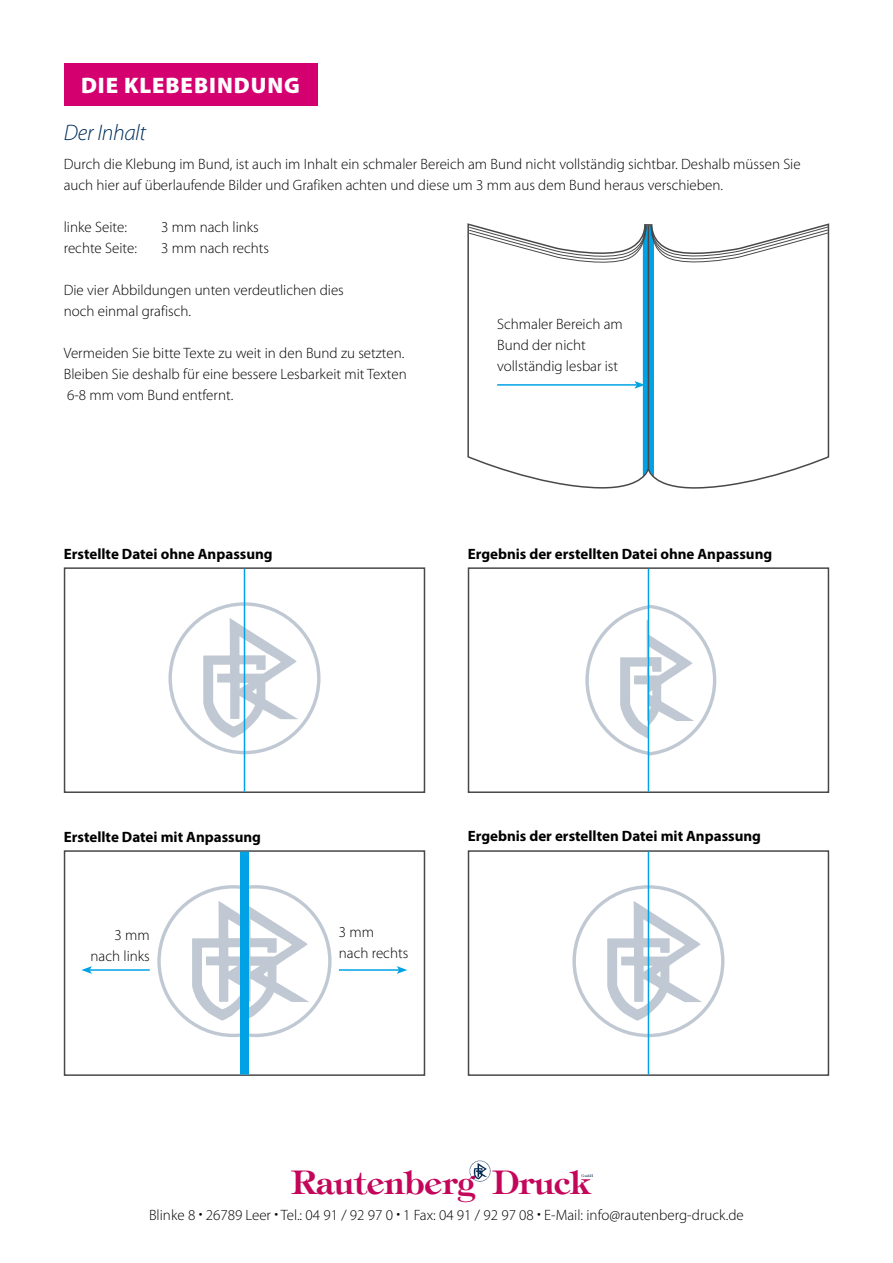
<style>
.page{position:relative;width:893px;height:1263px;background:#fff}
.page>*{position:absolute;margin:0;border:0;box-sizing:border-box;transform-origin:0 0}
.t1{font:600 32.85px "Tiffany LT";color:#c4065a}
.t2{font:900 22.5px "Myriad Pro";letter-spacing:.04em;color:#fff}
.t3{font:italic 300 22.5px "Myriad Pro";letter-spacing:-.015em;color:#002e5b}
.t4{font:300 15px/21px "Myriad Pro";color:#000}
.t5{font:700 15px "Myriad Pro";color:#000}
.t6{font:3.6px "Tiffany LT";color:#00264e}
</style>
<div class="page">
<div style="left:64px;top:64px;width:253px;height:42px;background:#d50070"></div>
<div style="left:64px;top:567px;width:361px;height:226px;border:2px solid #474847"></div>
<hr style="left:244px;top:569px;width:1px;height:223px;background:#00a1e5">
<svg style="left:203px;top:618px;width:95px;height:120px"></svg>
<div style="left:168px;top:602px;width:153px;height:152px;border:3px solid #00264e;border-radius:50%"></div>
<div style="left:468px;top:567px;width:361px;height:226px;border:2px solid #474847"></div>
<hr style="left:648px;top:569px;width:1px;height:223px;background:#00a1e5">
<svg style="left:585px;top:604px;width:131px;height:152px"></svg>
<div style="left:64px;top:850px;width:361px;height:226px;border:2px solid #474847"></div>
<div style="left:240px;top:852px;width:9px;height:222px;background:#00a1e5"></div>
<svg style="left:249px;top:885px;width:83px;height:152px"></svg>
<svg style="left:157px;top:885px;width:83px;height:152px"></svg>
<hr style="left:339px;top:969px;width:60px;height:2px;background:#00a1e5">
<svg style="left:397px;top:966px;width:10px;height:8px"></svg>
<hr style="left:90px;top:969px;width:60px;height:2px;background:#00a1e5">
<svg style="left:81px;top:966px;width:11px;height:8px"></svg>
<div style="left:468px;top:850px;width:361px;height:226px;border:2px solid #474847"></div>
<hr style="left:648px;top:852px;width:1px;height:222px;background:#00a1e5">
<svg style="left:607px;top:901px;width:95px;height:120px"></svg>
<div style="left:572px;top:885px;width:152px;height:152px;border:3px solid #00264e;border-radius:50%"></div>
<img style="left:470px;top:1160px;width:21px;height:21px">
<svg style="left:467px;top:223px;width:363px;height:266px"></svg>
<svg style="left:468px;top:224px;width:361px;height:253px"></svg>
<hr style="left:648px;top:225px;width:1px;height:245px;background:#474847">
<h2 class="t2" style="left:81px;top:71px;width:220px">DIE KLEBEBINDUNG</h2>
<h2 class="t3" style="left:64px;top:119px;width:84px">Der Inhalt</h2>
<p class="t4" style="left:64px;top:153px;width:738px">Durch die Klebung im Bund, ist auch im Inhalt ein schmaler Bereich am Bund nicht vollständig sichtbar. Deshalb müssen Sie auch hier auf überlaufende Bilder und Grafiken achten und diese um 3 mm aus dem Bund heraus verschieben.</p>
<p class="t4" style="left:64px;top:216px;width:65px">linke Seite:</p>
<p class="t4" style="left:161px;top:216px;width:99px">3 mm nach links</p>
<p class="t4" style="left:64px;top:237px;width:75px">rechte Seite:</p>
<p class="t4" style="left:161px;top:237px;width:109px">3 mm nach rechts</p>
<p class="t4" style="left:64px;top:279px;width:282px">Die vier Abbildungen unten verdeutlichen dies noch einmal grafisch.</p>
<p class="t4" style="left:64px;top:342px;width:345px">Vermeiden Sie bitte Texte zu weit in den Bund zu setzten.<br>Bleiben Sie deshalb für eine bessere Lesbarkeit mit Texten<br>6-8 mm vom Bund entfernt.</p>
<p class="t4" style="left:497px;top:313px;width:127px">Schmaler Bereich am<br>Bund der nicht vollständig lesbar ist</p>
<p class="t5" style="left:64px;top:544px;width:210px">Erstellte Datei ohne Anpassung</p>
<p class="t5" style="left:468px;top:544px;width:306px">Ergebnis der erstellten Datei ohne Anpassung</p>
<p class="t5" style="left:64px;top:827px;width:199px">Erstellte Datei mit Anpassung</p>
<p class="t5" style="left:468px;top:826px;width:295px">Ergebnis der erstellten Datei mit Anpassung</p>
<p class="t4" style="left:91px;top:924px;width:61px;text-align:right">3 mm nach links</p>
<p class="t4" style="left:339px;top:921px;width:71px">3 mm<br>nach rechts</p>
<h1 class="t1" style="left:291px;top:1161px;width:301px">Rautenberg Druck</h1>
<p class="t6" style="left:582px;top:1173px;width:13px">GmbH</p>
<p class="t4" style="left:149px;top:1205px;width:596px">Blinke 8 <sup>•</sup> 26789 Leer <sup>•</sup> Tel.: 04 91 / 92 97 0 <sup>•</sup> 1 Fax: 04 91 / 92 97 08 <sup>•</sup> E-Mail: info@rautenberg-druck.de</p>
</div>
